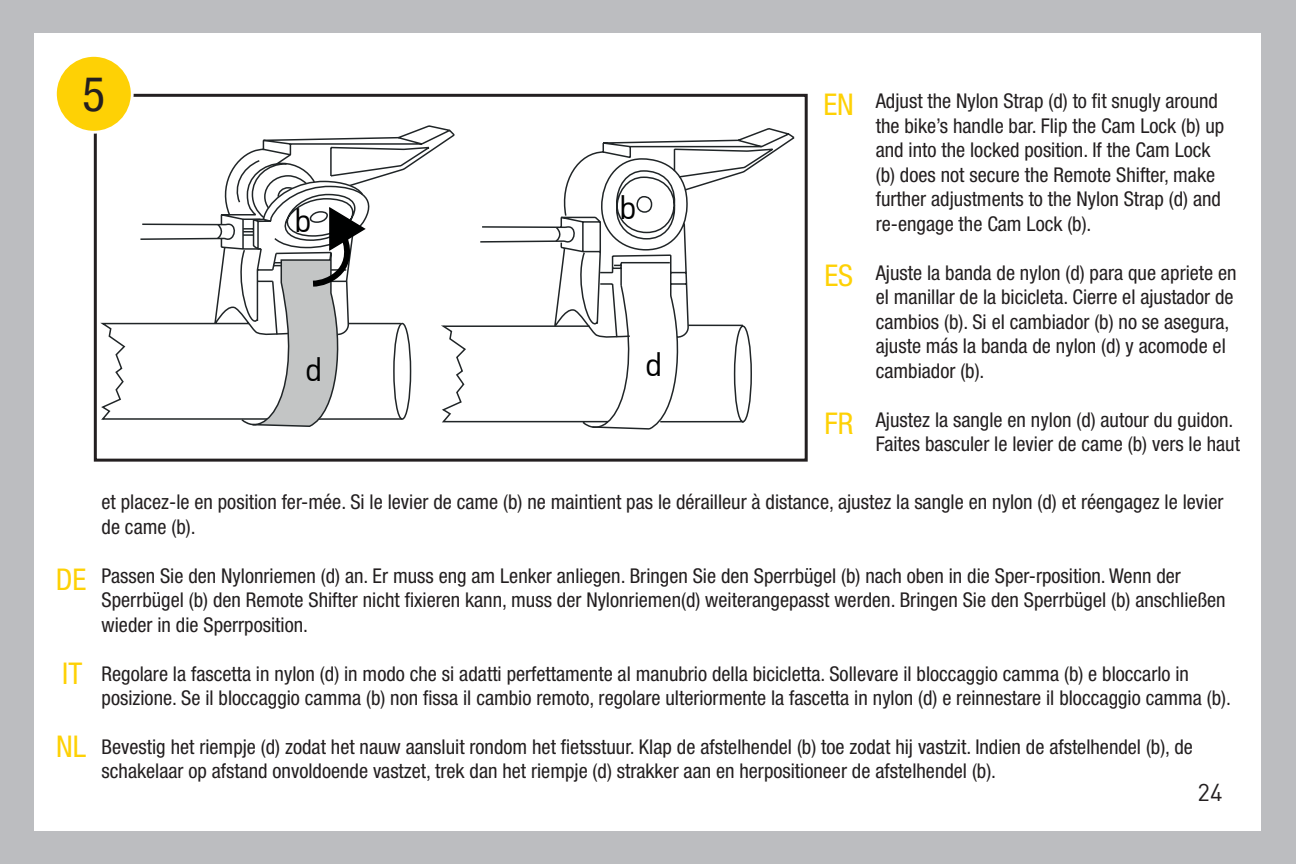
<style>
.page{position:relative;width:1296px;height:864px;background:#bcbdc0}
.page>*{position:absolute;margin:0;border:0;box-sizing:border-box;transform-origin:0 0}
.t1{font:condensed 48px "Helvetica Neue LT Std";color:#231f20}
.t2{font:33.3px "DIN";color:#000101}
.t3{font:condensed 30px "Helvetica Neue LT Std";color:#fed105}
.t4{font:24px "DIN";color:#231f20}
.t5{font:condensed 20.4px/24.6px "Helvetica Neue LT Std";color:#231f20}
</style>
<div class="page">
<div style="left:35px;top:33px;width:1226px;height:798px;background:#fff"></div>
<svg style="left:100px;top:125px;width:337px;height:295px"></svg>
<svg style="left:234px;top:127px;width:561px;height:25px"></svg>
<svg style="left:233px;top:145px;width:542px;height:78px"></svg>
<svg style="left:240px;top:206px;width:127px;height:17px"></svg>
<svg style="left:216px;top:223px;width:536px;height:207px"></svg>
<div style="left:94px;top:94px;width:714px;height:368px;border:3px solid #231f20"></div>
<div style="left:55px;top:55px;width:77px;height:77px;background:#fed105;border-radius:50%"></div>
<div style="left:54px;top:54px;width:80px;height:80px;border:3px solid #fff;border-radius:50%"></div>
<h1 class="t1" style="left:82px;top:66px;width:25px">5</h1>
<p class="t5" style="left:876px;top:89px;width:350px">Adjust the Nylon Strap (d) to fit snugly around the bike’s handle bar. Flip the Cam Lock (b) up and into the locked position. If the Cam Lock (b) does not secure the Remote Shifter, make further adjustments to the Nylon Strap (d) and re-engage the Cam Lock (b).</p>
<p class="t5" style="left:876px;top:260px;width:362px">Ajuste la banda de nylon (d) para que apriete en el manillar de la bicicleta. Cierre el ajustador de cambios (b). Si el cambiador (b) no se asegura, ajuste más la banda de nylon (d) y acomode el cambiador (b).</p>
<p class="t5" style="left:876px;top:407px;width:366px">Ajustez la sangle en nylon (d) autour du guidon.<br>Faites basculer le levier de came (b) vers le haut</p>
<p class="t5" style="left:102px;top:490px;width:1123px">et placez-le en position fer-mée. Si le levier de came (b) ne maintient pas le dérailleur à distance, ajustez la sangle en nylon (d) et réengagez le levier de came (b).</p>
<p class="t5" style="left:102px;top:563px;width:1126px">Passen Sie den Nylonriemen (d) an. Er muss eng am Lenker anliegen. Bringen Sie den Sperrbügel (b) nach oben in die Sper-rposition. Wenn der<br>Sperrbügel (b) den Remote Shifter nicht fixieren kann, muss der Nylonriemen(d) weiterangepasst werden. Bringen Sie den Sperrbügel (b) anschließen wieder in die Sperrposition.</p>
<p class="t5" style="left:102px;top:661px;width:1131px">Regolare la fascetta in nylon (d) in modo che si adatti perfettamente al manubrio della bicicletta. Sollevare il bloccaggio camma (b) e bloccarlo in posizione. Se il bloccaggio camma (b) non fissa il cambio remoto, regolare ulteriormente la fascetta in nylon (d) e reinnestare il bloccaggio camma (b).</p>
<p class="t5" style="left:102px;top:734px;width:1093px">Bevestig het riempje (d) zodat het nauw aansluit rondom het fietsstuur. Klap de afstelhendel (b) toe zodat hij vastzit. Indien de afstelhendel (b), de schakelaar op afstand onvoldoende vastzet, trek dan het riempje (d) strakker aan en herpositioneer de afstelhendel (b).</p>
<h3 class="t3" style="left:823px;top:87px;width:32px">EN</h3>
<h2 class="t2" style="left:619px;top:186px;width:20px">b</h2>
<h2 class="t2" style="left:294px;top:199px;width:20px">b</h2>
<h3 class="t3" style="left:824px;top:258px;width:30px">ES</h3>
<h2 class="t2" style="left:645px;top:343px;width:20px">d</h2>
<h2 class="t2" style="left:305px;top:348px;width:20px">d</h2>
<h3 class="t3" style="left:824px;top:406px;width:30px">FR</h3>
<h3 class="t3" style="left:56px;top:562px;width:32px">DE</h3>
<h3 class="t3" style="left:62px;top:656px;width:22px">IT</h3>
<h3 class="t3" style="left:56px;top:729px;width:31px">NL</h3>
<p class="t4" style="left:1198px;top:777px;width:27px">24</p>
</div>
